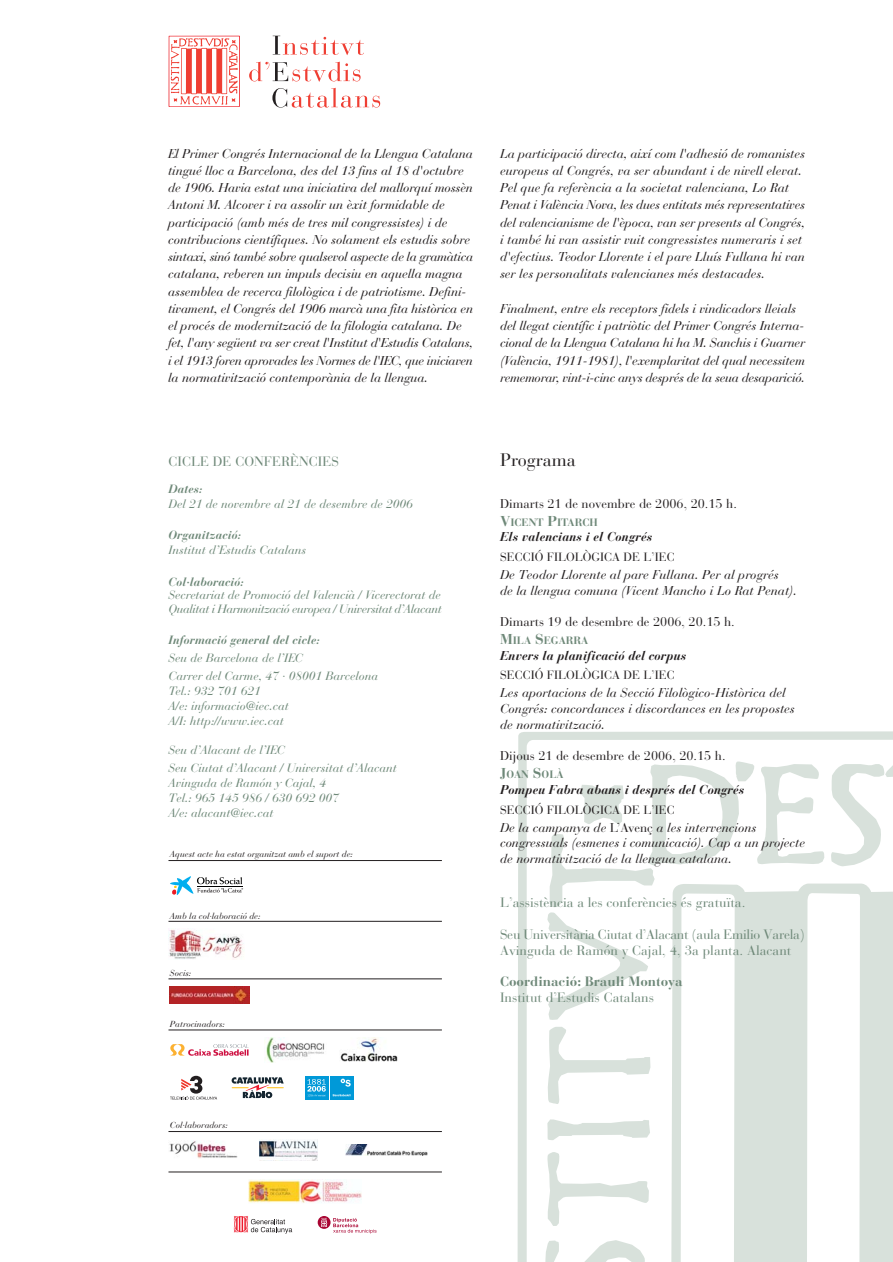
<style>
.page{position:relative;width:893px;height:1262px;background:#fff}
.page>*{position:absolute;margin:0;border:0;box-sizing:border-box;transform-origin:0 0}
.t1{font:18px "Bauer Bodoni";color:#231f20}
.t2{font:13.5px/15.8px "Bauer Bodoni";letter-spacing:-.02em;color:#6e8878}
.t3{font:13.5px "Bauer Bodoni";color:#6e8878}
.t4{font:700 13.5px "Bauer Bodoni";color:#6e8878}
.t5{font:italic 12.75px/17.2px "Bauer Bodoni";letter-spacing:-.005em;color:#231f20}
.t6{font:12.75px "Bauer Bodoni";color:#231f20}
.t7{font:italic 700 12.75px "Bauer Bodoni";color:#231f20}
.t8{font:italic 12px/15px "Bauer Bodoni";color:#6e8878}
.t9{font:italic 12px/13.5px "Bauer Bodoni";letter-spacing:-.03em;color:#6e8878}
.t10{font:12px "Bauer Bodoni";color:#231f20}
.t11{font:italic 700 12px "Bauer Bodoni";color:#6e8878}
.t12{font:700 10.65px "Bauer Bodoni";color:#6e8878}
.t13{font:italic 8.7px "Bauer Bodoni";color:#231f20}
.s1{font-size:14.25px}
.s2{font-style:normal}
</style>
<div class="page">
<svg style="left:517px;top:731px;width:375px;height:530px"></svg>
<svg style="left:670px;top:883px;width:222px;height:378px;fill:#d8e1db"></svg>
<svg style="left:830px;top:762px;width:62px;height:104px"></svg>
<svg style="left:547px;top:760px;width:277px;height:260px"></svg>
<svg style="left:547px;top:1026px;width:103px;height:78px"></svg>
<svg style="left:547px;top:1119px;width:103px;height:21px"></svg>
<svg style="left:546px;top:1152px;width:103px;height:73px"></svg>
<svg style="left:545px;top:1240px;width:100px;height:21px"></svg>
<img style="left:340px;top:1037px;width:58px;height:25px">
<svg style="left:231px;top:1077px;width:53px;height:21px"></svg>
<svg style="left:170px;top:1044px;width:78px;height:11px"></svg>
<hr style="left:168px;top:860px;width:274px;height:1px;background:#231f20">
<hr style="left:168px;top:921px;width:274px;height:1px;background:#231f20">
<hr style="left:168px;top:1029px;width:274px;height:1px;background:#231f20">
<hr style="left:168px;top:1131px;width:274px;height:1px;background:#231f20">
<img style="left:169px;top:986px;width:80px;height:17px">
<hr style="left:168px;top:978px;width:274px;height:1px;background:#231f20">
<hr style="left:168px;top:1171px;width:274px;height:1px;background:#231f20">
<svg style="left:234px;top:1216px;width:58px;height:17px"></svg>
<svg style="left:318px;top:1216px;width:58px;height:17px"></svg>
<svg style="left:273px;top:36px;width:91px;height:19px"></svg>
<svg style="left:249px;top:61px;width:111px;height:21px"></svg>
<svg style="left:272px;top:88px;width:108px;height:20px"></svg>
<svg style="left:169px;top:36px;width:71px;height:71px"></svg>
<img style="left:265px;top:1037px;width:60px;height:25px">
<img style="left:259px;top:1139px;width:58px;height:22px">
<img style="left:249px;top:1179px;width:113px;height:24px">
<img style="left:346px;top:1144px;width:81px;height:11px">
<img style="left:168px;top:928px;width:76px;height:31px">
<img style="left:169px;top:1141px;width:69px;height:17px">
<svg style="left:170px;top:1075px;width:47px;height:24px"></svg>
<svg style="left:170px;top:876px;width:73px;height:19px"></svg>
<div style="left:330px;top:1076px;width:23px;height:23px;background:#0099d8"></div>
<svg style="left:305px;top:1076px;width:23px;height:23px"></svg>
<svg style="left:333px;top:1094px;width:17px;height:2px"></svg>
<svg style="left:340px;top:1078px;width:11px;height:8px"></svg>
<svg style="left:307px;top:1079px;width:19px;height:17px"></svg>
<p class="t5" style="left:168px;top:146px;width:306px">El Primer Congrés Internacional de la Llengua Catalana tingué lloc a Barcelona, des del 13 fins al 18 d'octubre de 1906. Havia estat una iniciativa del mallorquí mossèn Antoni M. Alcover i va assolir un èxit formidable de participació (amb més de tres mil congressistes) i de contribucions científiques. No solament els estudis sobre sintaxi, sinó també sobre qualsevol aspecte de la gramàtica catalana, reberen un impuls decisiu en aquella magna assemblea de recerca filològica i de patriotisme. Defini&shy;tivament, el Congrés del 1906 marcà una fita històrica en el procés de modernització de la filologia catalana. De fet, l'any següent va ser creat l'Institut d'Estudis Catalans, i el 1913 foren aprovades les Normes de l'IEC, que iniciaven la normativització contemporània de la llengua.</p>
<p class="t5" style="left:500px;top:146px;width:306px">La participació directa, així com l'adhesió de romanistes europeus al Congrés, va ser abundant i de nivell elevat.<br>Pel que fa referència a la societat valenciana, Lo Rat Penat i València Nova, les dues entitats més representatives del valencianisme de l'època, van ser presents al Congrés, i també hi van assistir vuit congressistes numeraris i set d'efectius. Teodor Llorente i el pare Lluís Fullana hi van ser les personalitats valencianes més destacades.</p>
<p class="t5" style="left:500px;top:301px;width:306px">Finalment, entre els receptors fidels i vindicadors lleials del llegat científic i patriòtic del Primer Congrés Interna&shy;cional de la Llengua Catalana hi ha M. Sanchis i Guarner (València, 1911-1981), l'exemplaritat del qual necessitem rememorar, vint-i-cinc anys després de la seua desaparició.</p>
<p class="t3" style="left:169px;top:456px;width:172px">CICLE DE CONFERÈNCIES</p>
<p class="t11" style="left:169px;top:484px;width:35px">Dates:</p>
<p class="t8" style="left:169px;top:497px;width:246px">Del 21 de novembre al 21 de desembre de 2006</p>
<p class="t11" style="left:169px;top:530px;width:74px">Organització:</p>
<p class="t8" style="left:169px;top:544px;width:139px">Institut d’Estudis Catalans</p>
<p class="t11" style="left:169px;top:577px;width:77px">Col·laboració:</p>
<p class="t9" style="left:169px;top:589px;width:275px">Secretariat de Promoció del Valencià / Vicerectorat de<br>Qualitat i Harmonització europea / Universitat d’Alacant</p>
<p class="t11" style="left:169px;top:635px;width:153px">Informació general del cicle:</p>
<p class="t8" style="left:169px;top:650px;width:211px;line-height:18px">Seu de Barcelona de l’IEC<br>Carrer del Carme, 47 · 08001 Barcelona</p>
<p class="t8" style="left:169px;top:685px;width:122px">Tel.: 932 701 621<br>A/e: informacio@iec.cat<br>A/I: http://www.iec.cat</p>
<p class="t8" style="left:169px;top:742px;width:230px;line-height:18px">Seu d’Alacant de l’IEC<br>Seu Ciutat d’Alacant / Universitat d’Alacant</p>
<p class="t8" style="left:169px;top:776px;width:172px">Avinguda de Ramón y Cajal, 4<br>Tel.: 965 145 986 / 630 692 007<br>A/e: alacant@iec.cat</p>
<p class="t13" style="left:170px;top:851px;width:184px">Aquest acte ha estat organitzat amb el suport de:</p>
<p class="t13" style="left:170px;top:912px;width:92px">Amb la col·laboració de:</p>
<p class="t13" style="left:170px;top:969px;width:23px">Socis:</p>
<p class="t13" style="left:170px;top:1020px;width:56px">Patrocinadors:</p>
<p class="t13" style="left:170px;top:1121px;width:59px">Col·laboradors:</p>
<h1 class="t1" style="left:500px;top:453px;width:77px">Programa</h1>
<p class="t6" style="left:500px;top:498px;width:238px">Dimarts 21 de novembre de 2006, 20.15 h.</p>
<p class="t12" style="left:500px;top:518px;width:99px"><span class="s1">V</span>ICENT <span class="s1">P</span>ITARCH</p>
<p class="t7" style="left:500px;top:532px;width:154px">Els valencians i el Congrés</p>
<p class="t10" style="left:500px;top:552px;width:176px">SECCIÓ FILOLÒGICA DE L’IEC</p>
<p class="t5" style="left:500px;top:568px;width:298px;line-height:15.8px">De Teodor Llorente al pare Fullana. Per al progrés<br>de la llengua comuna (Vicent Mancho i Lo Rat Penat).</p>
<p class="t6" style="left:500px;top:616px;width:236px">Dimarts 19 de desembre de 2006, 20.15 h.</p>
<p class="t12" style="left:500px;top:636px;width:90px"><span class="s1">M</span>ILA <span class="s1">S</span>EGARRA</p>
<p class="t7" style="left:500px;top:650px;width:188px">Envers la planificació del corpus</p>
<p class="t10" style="left:500px;top:670px;width:176px">SECCIÓ FILOLÒGICA DE L’IEC</p>
<p class="t5" style="left:500px;top:686px;width:296px;line-height:15.8px">Les aportacions de la Secció Filològico-Històrica del<br>Congrés: concordances i discordances en les propostes de normativització.</p>
<p class="t6" style="left:500px;top:751px;width:227px">Dijous 21 de desembre de 2006, 20.15 h.</p>
<p class="t12" style="left:500px;top:770px;width:65px"><span class="s1">J</span>OAN <span class="s1">S</span>OLÀ</p>
<p class="t7" style="left:500px;top:784px;width:246px">Pompeu Fabra abans i després del Congrés</p>
<p class="t10" style="left:500px;top:805px;width:176px">SECCIÓ FILOLÒGICA DE L’IEC</p>
<p class="t5" style="left:500px;top:820px;width:306px;line-height:15.8px">De la campanya de <span class="s2">L’Avenç</span> a les intervencions congressuals (esmenes i comunicació). Cap a un projecte de normativització de la llengua catalana.</p>
<p class="t3" style="left:500px;top:897px;width:247px">L’assistència a les conferències és gratuïta.</p>
<p class="t2" style="left:500px;top:928px;width:306px">Seu Universitària Ciutat d’Alacant (aula Emilio Varela)<br>Avinguda de Ramón y Cajal, 4, 3a planta. Alacant</p>
<p class="t4" style="left:500px;top:976px;width:184px">Coordinació: Brauli Montoya</p>
<p class="t3" style="left:500px;top:992px;width:155px">Institut d’Estudis Catalans</p>
</div>
